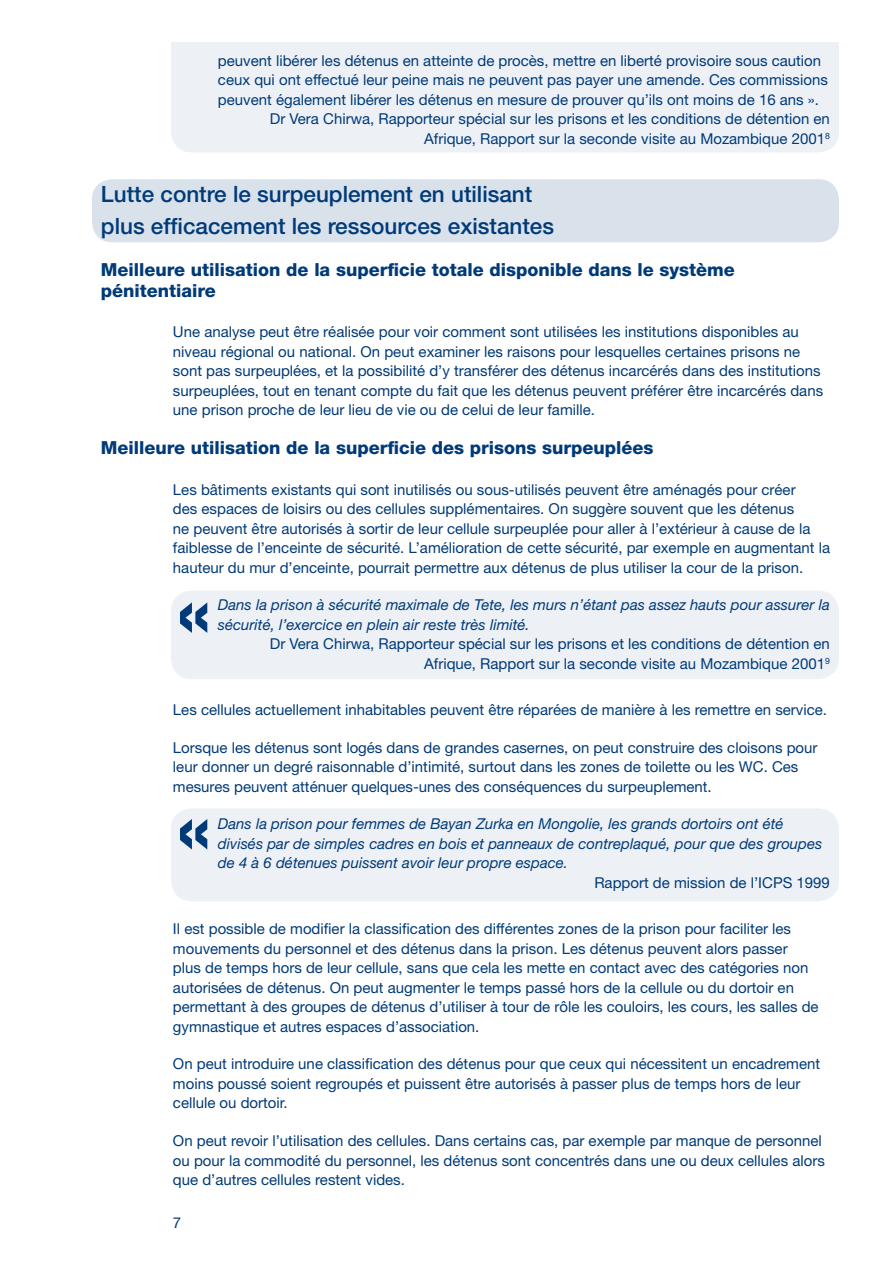
<style>
.page{position:relative;width:893px;height:1263px;background:#fff}
.page>*{position:absolute;margin:0;border:0;box-sizing:border-box;transform-origin:0 0}
.t1{font:500 22.5px/31.5px "Helvetica Neue";color:#003a78}
.t2{font:800 18px/21px "Helvetica Neue";color:#003a78}
.t3{font:15px/19.5px "Helvetica Neue";color:#003a78}
.t4{font:italic 15px/19.5px "Helvetica Neue";color:#003a78}
</style>
<div class="page">
<div style="left:171px;top:42px;width:668px;height:110px;background:#edf1f6"></div>
<div style="left:171px;top:808px;width:668px;height:93px;background:#edf1f6;border-radius:21px"></div>
<div style="left:171px;top:590px;width:668px;height:89px;background:#edf1f6;border-radius:21px"></div>
<div style="left:92px;top:179px;width:747px;height:63px;background:#d9e1eb;border-radius:20px"></div>
<svg style="left:180px;top:819px;width:27px;height:30px"></svg>
<svg style="left:180px;top:602px;width:27px;height:31px"></svg>
<p class="t3" style="left:218px;top:51px;width:605px">peuvent libérer les détenus en atteinte de procès, mettre en liberté provisoire sous caution</p>
<p class="t3" style="left:218px;top:70px;width:611px">ceux qui ont effectué leur peine mais ne peuvent pas payer une amende. Ces commissions</p>
<p class="t3" style="left:218px;top:90px;width:603px">peuvent également libérer les détenus en mesure de prouver qu’ils ont moins de 16 ans ».</p>
<p class="t3" style="left:270px;top:109px;width:562px">Dr Vera Chirwa, Rapporteur spécial sur les prisons et les conditions de détention en</p>
<p class="t3" style="left:424px;top:129px;width:407px">Afrique, Rapport sur la seconde visite au Mozambique 2001<sup>8</sup></p>
<h1 class="t1" style="left:101px;top:178px;width:455px">Lutte contre le surpeuplement en utilisant plus efficacement les ressources existantes</h1>
<p class="t2" style="left:101px;top:259px;width:635px">Meilleure utilisation de la superficie totale disponible dans le système pénitentiaire</p>
<p class="t3" style="left:173px;top:322px;width:652px">Une analyse peut être réalisée pour voir comment sont utilisées les institutions disponibles au niveau régional ou national. On peut examiner les raisons pour lesquelles certaines prisons ne sont pas surpeuplées, et la possibilité d’y transférer des détenus incarcérés dans des institutions surpeuplées, tout en tenant compte du fait que les détenus peuvent préférer être incarcérés dans une prison proche de leur lieu de vie ou de celui de leur famille.</p>
<p class="t2" style="left:101px;top:437px;width:554px">Meilleure utilisation de la superficie des prisons surpeuplées</p>
<p class="t3" style="left:173px;top:480px;width:659px">Les bâtiments existants qui sont inutilisés ou sous-utilisés peuvent être aménagés pour créer<br>des espaces de loisirs ou des cellules supplémentaires. On suggère souvent que les détenus<br>ne peuvent être autorisés à sortir de leur cellule surpeuplée pour aller à l’extérieur à cause de la faiblesse de l’enceinte de sécurité. L’amélioration de cette sécurité, par exemple en augmentant la hauteur du mur d’enceinte, pourrait permettre aux détenus de plus utiliser la cour de la prison.</p>
<p class="t4" style="left:218px;top:595px;width:613px">Dans la prison à sécurité maximale de Tete, les murs n’étant pas assez hauts pour assurer la sécurité, l’exercice en plein air reste très limité.</p>
<p class="t3" style="left:270px;top:634px;width:562px;text-align:right">Dr Vera Chirwa, Rapporteur spécial sur les prisons et les conditions de détention en<br>Afrique, Rapport sur la seconde visite au Mozambique 2001<sup>9</sup></p>
<p class="t3" style="left:173px;top:700px;width:656px">Les cellules actuellement inhabitables peuvent être réparées de manière à les remettre en service.</p>
<p class="t3" style="left:173px;top:738px;width:646px">Lorsque les détenus sont logés dans de grandes casernes, on peut construire des cloisons pour leur donner un degré raisonnable d’intimité, surtout dans les zones de toilette ou les WC. Ces mesures peuvent atténuer quelques-unes des conséquences du surpeuplement.</p>
<p class="t4" style="left:218px;top:814px;width:606px">Dans la prison pour femmes de Bayan Zurka en Mongolie, les grands dortoirs ont été divisés par de simples cadres en bois et panneaux de contreplaqué, pour que des groupes de 4 à 6 détenues puissent avoir leur propre espace.</p>
<p class="t3" style="left:594px;top:873px;width:237px">Rapport de mission de l’ICPS 1999</p>
<p class="t3" style="left:173px;top:919px;width:647px">Il est possible de modifier la classification des différentes zones de la prison pour faciliter les mouvements du personnel et des détenus dans la prison. Les détenus peuvent alors passer plus de temps hors de leur cellule, sans que cela les mette en contact avec des catégories non autorisées de détenus. On peut augmenter le temps passé hors de la cellule ou du dortoir en permettant à des groupes de détenus d’utiliser à tour de rôle les couloirs, les cours, les salles de gymnastique et autres espaces d’association.</p>
<p class="t3" style="left:173px;top:1054px;width:649px">On peut introduire une classification des détenus pour que ceux qui nécessitent un encadrement moins poussé soient regroupés et puissent être autorisés à passer plus de temps hors de leur cellule ou dortoir.</p>
<p class="t3" style="left:173px;top:1131px;width:653px">On peut revoir l’utilisation des cellules. Dans certains cas, par exemple par manque de personnel ou pour la commodité du personnel, les détenus sont concentrés dans une ou deux cellules alors que d’autres cellules restent vides.</p>
</div>
